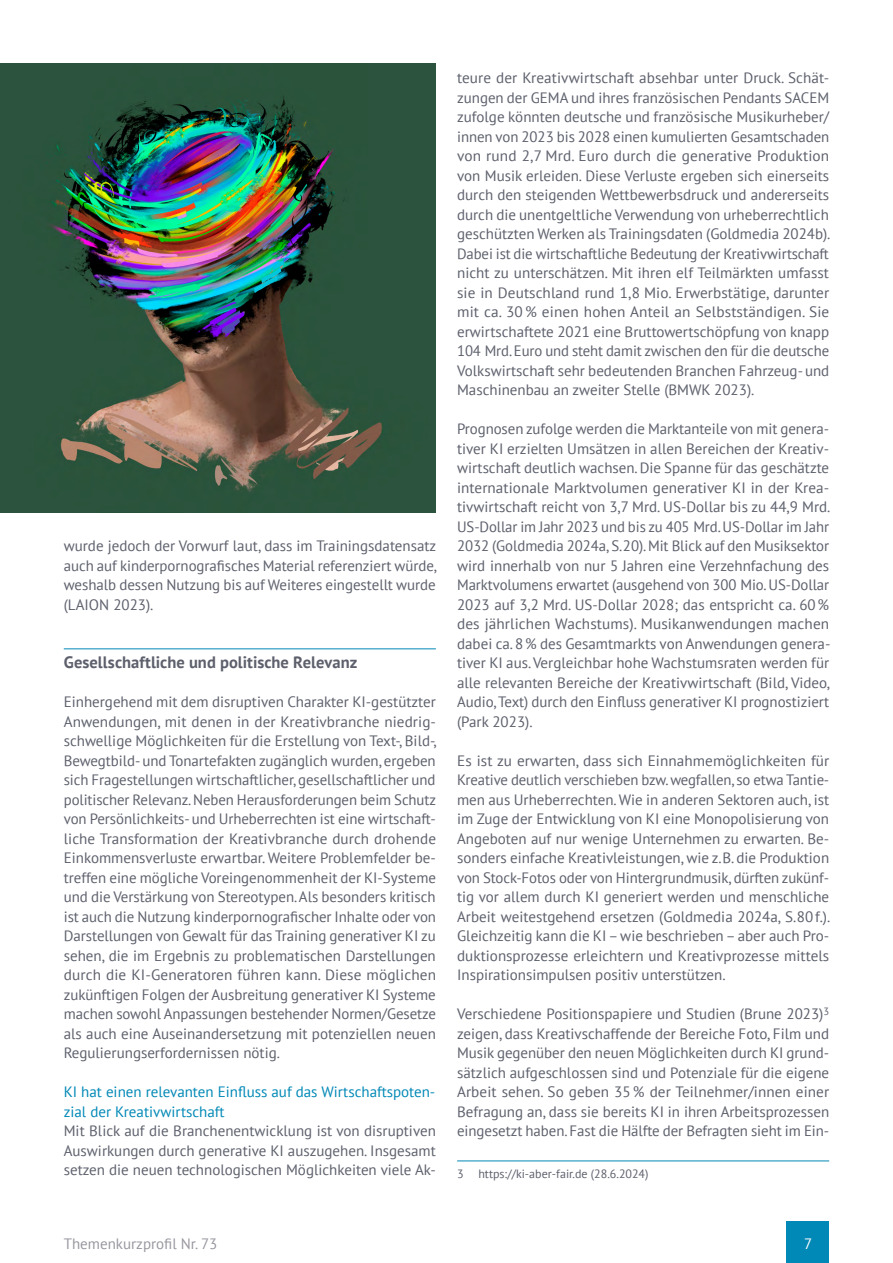
<style>
.page{position:relative;width:893px;height:1263px;background:#fff}
.page>*{position:absolute;margin:0;border:0;box-sizing:border-box;transform-origin:0 0}
.Ü1{font:700 16.5px "PT Sans";letter-spacing:.005em;color:#5d606c}
.Textkörper{font:15px/19.5px "PT Sans";color:#5d606c;text-align:justify}
.Ü2{font:15px/19.5px "PT Sans";color:#0088b6}
.t1{font:15px "PT Sans";color:#99969f}
.t2{font:15px "PT Sans";color:#fff}
.t3{font:12px "PT Sans";color:#5d606c}
</style>
<div class="page">
<div style="left:787px;top:1221px;width:42px;height:42px;background:#0088b6"></div>
<hr style="left:64px;top:648px;width:372px;height:1px;background:#0088b6">
<hr style="left:457px;top:1161px;width:372px;height:1px;background:#0088b6">
<img style="left:0;top:64px;width:436px;height:448px">
<p class="Textkörper" style="left:64px;top:536px;width:375px">wurde jedoch der Vorwurf laut, dass im Trainingsdatensatz auch auf kinderpornografisches Material referenziert würde, weshalb dessen Nutzung bis auf Weiteres eingestellt wurde (LAION 2023).</p>
<h1 class="Ü1" style="left:64px;top:652px;width:295px">Gesellschaftliche und politische Relevanz</h1>
<p class="Textkörper" style="left:64px;top:692px;width:375px">Einhergehend mit dem disruptiven Charakter KI-gestützter Anwendungen, mit denen in der Kreativbranche niedrig&shy;schwellige Möglichkeiten für die Erstellung von Text-, Bild-, Bewegtbild- und Tonartefakten zugänglich wurden, ergeben sich Fragestellungen wirtschaftlicher, gesellschaftlicher und politischer Relevanz. Neben Herausforderungen beim Schutz von Persönlichkeits- und Urheberrechten ist eine wirtschaft&shy;liche Transformation der Kreativbranche durch drohende Einkommensverluste erwartbar. Weitere Problemfelder be&shy;treffen eine mögliche Voreingenommenheit der KI-Systeme und die Verstärkung von Stereotypen. Als besonders kritisch ist auch die Nutzung kinderpornografischer Inhalte oder von Darstellungen von Gewalt für das Training generativer KI zu sehen, die im Ergebnis zu problematischen Darstellungen durch die KI-Generatoren führen kann. Diese möglichen zukünftigen Folgen der Ausbreitung generativer KI Systeme machen sowohl Anpassungen bestehender Normen/Gesetze als auch eine Auseinandersetzung mit potenziellen neuen Regulierungserfordernissen nötig.</p>
<h2 class="Ü2" style="left:64px;top:1082px;width:373px">KI hat einen relevanten Einfluss auf das Wirtschaftspoten&shy;zial der Kreativwirtschaft</h2>
<p class="Textkörper" style="left:64px;top:1121px;width:374px">Mit Blick auf die Branchenentwicklung ist von disruptiven Auswirkungen durch generative KI auszugehen. Insgesamt setzen die neuen technologischen Möglichkeiten viele Ak-</p>
<p class="Textkörper" style="left:457px;top:68px;width:375px">teure der Kreativwirtschaft absehbar unter Druck. Schät&shy;zungen der GEMA und ihres französischen Pendants SACEM zufolge könnten deutsche und französische Musikurheber/ innen von 2023 bis 2028 einen kumulierten Gesamtschaden von rund 2,7 Mrd. Euro durch die generative Produktion von Musik erleiden. Diese Verluste ergeben sich einerseits durch den steigenden Wettbewerbsdruck und andererseits durch die unentgeltliche Verwendung von urheberrechtlich geschützten Werken als Trainingsdaten (Goldmedia 2024b).<br>Dabei ist die wirtschaftliche Bedeutung der Kreativwirtschaft nicht zu unterschätzen. Mit ihren elf Teilmärkten umfasst sie in Deutschland rund 1,8 Mio. Erwerbstätige, darunter mit ca. 30 % einen hohen Anteil an Selbstständigen. Sie erwirtschaftete 2021 eine Bruttowertschöpfung von knapp 104 Mrd. Euro und steht damit zwischen den für die deutsche Volkswirtschaft sehr bedeutenden Branchen Fahrzeug- und Maschinenbau an zweiter Stelle (BMWK 2023).</p>
<p class="Textkörper" style="left:457px;top:419px;width:375px">Prognosen zufolge werden die Marktanteile von mit genera&shy;tiver KI erzielten Umsätzen in allen Bereichen der Kreativ&shy;wirtschaft deutlich wachsen. Die Spanne für das geschätzte internationale Marktvolumen generativer KI in der Krea&shy;tivwirtschaft reicht von 3,7 Mrd. US-Dollar bis zu 44,9 Mrd.<br>US-Dollar im Jahr 2023 und bis zu 405 Mrd. US-Dollar im Jahr 2032 (Goldmedia 2024a, S.20). Mit Blick auf den Musiksektor wird innerhalb von nur 5 Jahren eine Verzehnfachung des Marktvolumens erwartet (ausgehend von 300 Mio. US-Dollar 2023 auf 3,2 Mrd. US-Dollar 2028; das entspricht ca. 60 % des jährlichen Wachstums). Musik anwendungen machen dabei ca. 8 % des Gesamtmarkts von Anwendungen genera&shy;tiver KI aus. Vergleichbar hohe Wachstumsraten werden für alle relevanten Bereiche der Kreativwirtschaft (Bild, Video, Audio, Text) durch den Einfluss generativer KI prognostiziert (Park 2023).</p>
<p class="Textkörper" style="left:457px;top:750px;width:375px">Es ist zu erwarten, dass sich Einnahmemöglichkeiten für Kreative deutlich verschieben bzw. wegfallen, so etwa Tantie&shy;men aus Urheberrechten. Wie in anderen Sektoren auch, ist im Zuge der Entwicklung von KI eine Monopolisierung von Angeboten auf nur wenige Unternehmen zu erwarten. Be&shy;sonders einfache Kreativleistungen, wie z.B. die Produktion von Stock-Fotos oder von Hintergrundmusik, dürften zukünf&shy;tig vor allem durch KI generiert werden und menschliche Arbeit weitestgehend ersetzen (Goldmedia 2024a, S.80 f.).<br>Gleichzeitig kann die KI – wie beschrieben – aber auch Pro&shy;duktionsprozesse erleichtern und Kreativprozesse mittels Inspirationsimpulsen positiv unterstützen.</p>
<p class="Textkörper" style="left:457px;top:1004px;width:374px">Verschiedene Positionspapiere und Studien (Brune 2023)<sup>3 </sup>zeigen, dass Kreativschaffende der Bereiche Foto, Film und Musik gegenüber den neuen Möglichkeiten durch KI grund&shy;sätzlich aufgeschlossen sind und Potenziale für die eigene Arbeit sehen. So geben 35 % der Teilnehmer/innen einer Befragung an, dass sie bereits KI in ihren Arbeitsprozessen eingesetzt haben. Fast die Hälfte der Befragten sieht im Ein-</p>
<p class="t3" style="left:457px;top:1166px;width:193px">3 https://ki-aber-fair.de (28.6.2024)</p>
<p class="t1" style="left:64px;top:1234px;width:155px">Themenkurzprofil Nr. 73</p>
<p class="t2" style="left:804px;top:1234px;width:10px">7</p>
</div>
